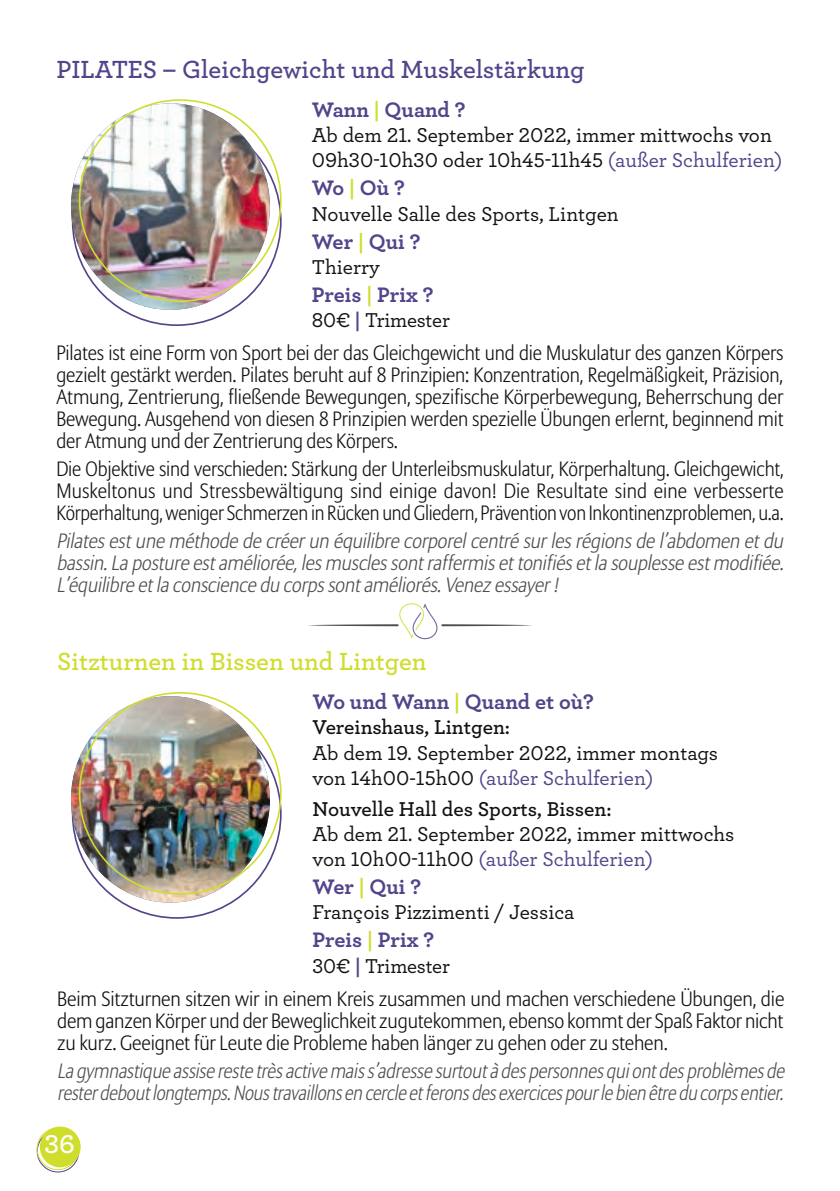
<style>
.page{position:relative;width:840px;height:1191px;background:#fff}
.page>*{position:absolute;margin:0;border:0;box-sizing:border-box;transform-origin:0 0}
.t1{font:600 27px "Archer";color:#fff}
.t2{font:600 26px "Archer";color:#53448b}
.t3{font:600 26px "Archer";color:#cfde2d}
.t4{font:700 22px "Archer";color:#53448b}
.t5{font:500 21px/25.2px "Archer";color:#11110f}
.t6{font:600 21px "Archer";color:#11110f}
.t7{font:300 20.6px/22px "Allianz Sans";letter-spacing:-.01em;color:#11110f;text-align:justify;scale:.95 1}
.t8{font:300 20.6px/22px "Allianz Sans";letter-spacing:-.01em;color:#11110f;text-align:justify;scale:.94 1}
.t9{font:italic 300 20.6px/22px "Allianz Sans";color:#4d4f4e;text-align:justify;scale:.95 1}
.t10{font:300 20.6px/22px "Allianz Sans";letter-spacing:-.01em;color:#11110f;text-align:justify}
.t11{font:italic 300 20.6px/22px "Allianz Sans";color:#4d4f4e;scale:.91 1}
.s1{color:#cfde2d}
.s2{color:#53448b}
.s3{font-weight:700;color:#53448b}
</style>
<div class="page">
<div style="left:37px;top:1130px;width:42px;height:42px;border:1px solid #53448b;border-radius:50%"></div>
<div style="left:40px;top:1126px;width:41px;height:41px;background:#cfde2d;border-radius:50%"></div>
<div style="left:37px;top:1128px;width:42px;height:41px;border:1px solid #cfde2d;border-radius:50%"></div>
<svg style="left:307px;top:603px;width:226px;height:36px"></svg>
<img style="left:71px;top:696px;width:199px;height:206px">
<img style="left:71px;top:103px;width:199px;height:207px">
<p class="t2" style="left:56px;top:49px;width:529px">PILATES – Gleichgewicht und Muskelstärkung</p>
<p class="t4" style="left:311px;top:92px;width:155px">Wann <span class="s1">|</span> Quand ?</p>
<p class="t5" style="left:311px;top:121px;width:472px">Ab dem 21. September 2022, immer mittwochs von<br>09h30-10h30 oder 10h45-11h45 <span class="s2">(außer Schulferien)</span></p>
<p class="t4" style="left:311px;top:171px;width:95px">Wo <span class="s1">|</span> Où ?</p>
<p class="t5" style="left:311px;top:200px;width:308px">Nouvelle Salle des Sports, Lintgen</p>
<p class="t4" style="left:311px;top:224px;width:110px">Wer <span class="s1">|</span> Qui ?</p>
<p class="t5" style="left:311px;top:253px;width:69px">Thierry</p>
<p class="t4" style="left:311px;top:277px;width:123px">Preis <span class="s1">|</span> Prix ?</p>
<p class="t5" style="left:311px;top:306px;width:139px">80€ <span class="s3">|</span> Trimester</p>
<p class="t7" style="left:56px;top:343px;width:766px">Pilates ist eine Form von Sport bei der das Gleichgewicht und die Muskulatur des ganzen Körpers gezielt gestärkt werden. Pilates beruht auf 8 Prinzipien: Konzentration, Regelmäßigkeit, Präzision, Atmung, Zentrierung, fließende Bewegungen, spezifische Körperbewegung, Beherrschung der Bewegung. Ausgehend von diesen 8 Prinzipien werden spezielle Übungen erlernt, beginnend mit der Atmung und der Zentrierung des Körpers.</p>
<p class="t8" style="left:56px;top:459px;width:774px">Die Objektive sind verschieden: Stärkung der Unterleibsmuskulatur, Körperhaltung. Gleichgewicht, Muskeltonus und Stressbewältigung sind einige davon! Die Resultate sind eine verbesserte Körperhaltung, weniger Schmerzen in Rücken und Gliedern, Prävention von Inkontinenzproblemen, u.a.</p>
<p class="t9" style="left:56px;top:530px;width:771px">Pilatesestuneméthodedecréerun équilibrecorporelcentrésurlesrégionsdel’abdomen etdu bassin.Lapostureestaméliorée,lesmusclessontraffermisettonifiésetlasouplesseestmodifiée.<br>L’équilibreetlaconsciencedu corpssontaméliorés.Venezessayer!</p>
<p class="t3" style="left:57px;top:642px;width:371px">Sitzturnen in Bissen und Lintgen</p>
<p class="t4" style="left:312px;top:684px;width:282px">Wo und Wann <span class="s1">|</span> Quand et où?</p>
<p class="t6" style="left:312px;top:711px;width:199px">Vereinshaus, Lintgen:</p>
<p class="t5" style="left:312px;top:739px;width:407px">Ab dem 19. September 2022, immer montags von 14h00-15h00 <span class="s2">(außer Schulferien)</span></p>
<p class="t6" style="left:312px;top:793px;width:300px">Nouvelle Hall des Sports, Bissen:</p>
<p class="t5" style="left:312px;top:820px;width:423px">Ab dem 21. September 2022, immer mittwochs von 10h00-11h00 <span class="s2">(außer Schulferien)</span></p>
<p class="t4" style="left:312px;top:869px;width:110px">Wer <span class="s1">|</span> Qui ?</p>
<p class="t5" style="left:312px;top:898px;width:263px">François Pizzimenti / Jessica</p>
<p class="t4" style="left:312px;top:922px;width:123px">Preis <span class="s1">|</span> Prix ?</p>
<p class="t5" style="left:312px;top:952px;width:139px">30€ <span class="s3">|</span> Trimester</p>
<p class="t10" style="left:57px;top:988px;width:728px">Beim Sitzturnen sitzen wir in einem Kreis zusammen und machen verschiedene Übungen, die dem ganzen Körper und der Beweglichkeit zugutekommen, ebenso kommt der Spaß Faktor nicht zu kurz. Geeignet für Leute die Probleme haben länger zu gehen oder zu stehen.</p>
<p class="t11" style="left:57px;top:1060px;width:805px">Lagymnastiqueassiserestetrèsactivemaiss’adressesurtoutàdespersonnesquiontdesproblèmesde resterdeboutlongtemps.Noustravaillonsen cercleetferonsdesexercicespourlebien êtredu corpsentier.</p>
<h1 class="t1" style="left:45px;top:1124px;width:32px">36</h1>
</div>
